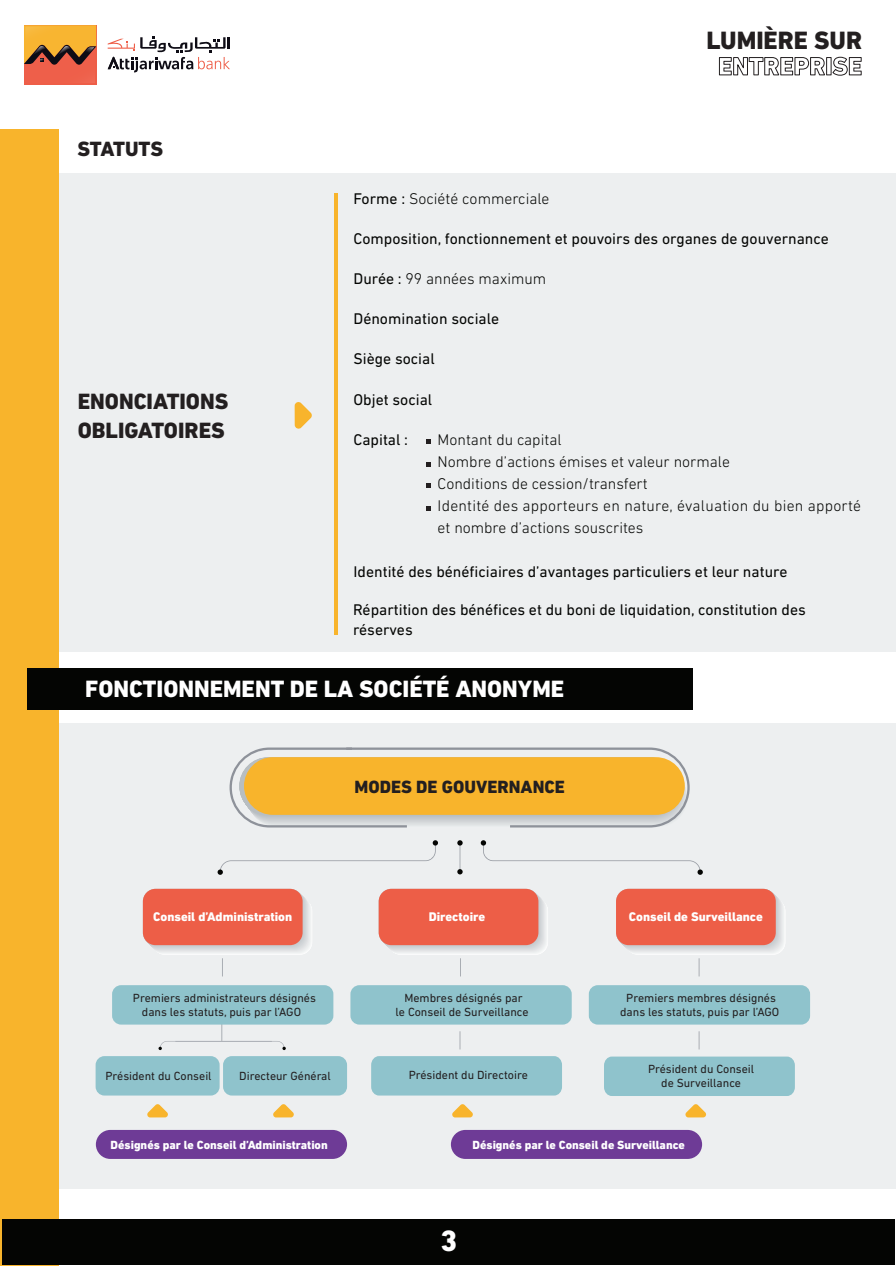
<style>
.page{position:relative;width:896px;height:1266px;background:#fff}
.page>*{position:absolute;margin:0;border:0;box-sizing:border-box;transform-origin:0 0}
.t1{font:800 29.85px "DIN Next LT Pro";color:#fff}
.t2{font:800 25.5px "DIN Next LT Pro";color:#231f20}
.t3{font:800 24px "DIN Next LT Pro";color:#fff}
.t4{font:800 22.5px/28.7px "DIN Next LT Pro";color:#231f20}
.t5{font:800 21px "DIN Next LT Pro";letter-spacing:-.005em;color:#231f20}
.t6{font:800 18px "DIN Next LT Pro";color:#231f20}
.t7{font:15.75px/20.1px "DIN Next LT Pro";color:#040503}
.t8{font:300 15.75px/21.9px "DIN Next LT Pro";color:#040503}
.t9{font:800 12.75px "DIN Next LT Pro";color:#fff}
.t10{font:12px/14.1px "DIN Next LT Pro";color:#231f20;text-align:center}
.t11{font:800 12px "DIN Next LT Pro";color:#fff}
.s1{font-weight:400}
</style>
<div class="page">
<div style="left:30px;top:723px;width:866px;height:465px;background:#edeff0"></div>
<div style="left:30px;top:173px;width:866px;height:479px;background:#edeff0"></div>
<div style="left:0;top:130px;width:59px;height:1136px;background:#f8b42c"></div>
<svg style="left:24px;top:25px;width:72px;height:58px;background:#d37a39"></svg>
<svg style="left:108px;top:37px;width:122px;height:36px"></svg>
<svg style="left:719px;top:57px;width:106px;height:19px"></svg>
<div style="left:826px;top:57px;width:5px;height:18px;border:1px solid #231f20"></div>
<svg style="left:832px;top:56px;width:30px;height:20px"></svg>
<svg style="left:295px;top:402px;width:17px;height:27px"></svg>
<hr style="left:335px;top:193px;width:3px;height:442px;background:#f8b42c">
<svg style="left:427px;top:439px;width:4px;height:5px"></svg>
<svg style="left:427px;top:462px;width:4px;height:5px"></svg>
<svg style="left:427px;top:483px;width:4px;height:5px"></svg>
<svg style="left:427px;top:506px;width:4px;height:4px"></svg>
<div style="left:2px;top:1219px;width:892px;height:45px;background:#040503"></div>
<div style="left:350px;top:985px;width:222px;height:39px;background:#8fc3cc;border-radius:9px"></div>
<div style="left:589px;top:985px;width:221px;height:39px;background:#8fc3cc;border-radius:9px"></div>
<div style="left:27px;top:668px;width:666px;height:41px;background:#040503"></div>
<hr style="left:460px;top:842px;width:1px;height:30px;background:#969aa2">
<svg style="left:457px;top:869px;width:6px;height:5px"></svg>
<svg style="left:457px;top:840px;width:6px;height:5px"></svg>
<svg style="left:481px;top:840px;width:222px;height:35px"></svg>
<svg style="left:218px;top:840px;width:220px;height:35px"></svg>
<svg style="left:230px;top:747px;width:460px;height:80px;background:#eabe63"></svg>
<div style="left:96px;top:1056px;width:124px;height:39px;background:#8fc3cc;border-radius:9px"></div>
<div style="left:223px;top:1056px;width:124px;height:39px;background:#8fc3cc;border-radius:9px"></div>
<div style="left:143px;top:889px;width:160px;height:56px;background:#ed5e47;border-radius:13px"></div>
<div style="left:379px;top:889px;width:159px;height:56px;background:#ed5e47;border-radius:13px"></div>
<div style="left:616px;top:889px;width:160px;height:56px;background:#ed5e47;border-radius:13px"></div>
<svg style="left:221px;top:1024px;width:1px;height:17px"></svg>
<svg style="left:277px;top:1041px;width:7px;height:7px"></svg>
<svg style="left:282px;top:1047px;width:4px;height:3px"></svg>
<svg style="left:699px;top:958px;width:1px;height:18px"></svg>
<div style="left:604px;top:1056px;width:191px;height:40px;background:#8fc3cc;border-radius:8px"></div>
<svg style="left:699px;top:1031px;width:1px;height:18px"></svg>
<svg style="left:460px;top:958px;width:1px;height:18px"></svg>
<div style="left:112px;top:985px;width:221px;height:39px;background:#8fc3cc;border-radius:9px"></div>
<svg style="left:222px;top:958px;width:1px;height:18px"></svg>
<div style="left:371px;top:1056px;width:191px;height:39px;background:#8fc3cc;border-radius:8px"></div>
<svg style="left:460px;top:1031px;width:1px;height:18px"></svg>
<svg style="left:452px;top:1104px;width:21px;height:13px"></svg>
<svg style="left:685px;top:1104px;width:22px;height:13px"></svg>
<svg style="left:147px;top:1104px;width:21px;height:13px"></svg>
<svg style="left:273px;top:1104px;width:21px;height:13px"></svg>
<div style="left:96px;top:1130px;width:251px;height:29px;background:#6e3b96;border-radius:14px"></div>
<div style="left:451px;top:1130px;width:251px;height:29px;background:#6e3b96;border-radius:14px"></div>
<h3 class="t5" style="left:78px;top:136px;width:87px">STATUTS</h3>
<h3 class="t4" style="left:78px;top:387px;width:152px">ENONCIATIONS<br>OBLIGATOIRES</h3>
<h2 class="t2" style="left:706px;top:26px;width:157px">LUMIÈRE SUR</h2>
<h3 class="t8" style="left:354px;top:187px;width:198px"><span class="s1">Forme :</span> Société commerciale</h3>
<h3 class="t7" style="left:354px;top:228px;width:477px">Composition, fonctionnement et pouvoirs des organes de gouvernance</h3>
<h3 class="t8" style="left:354px;top:268px;width:194px"><span class="s1">Durée :</span> 99 années maximum</h3>
<h3 class="t7" style="left:354px;top:309px;width:147px">Dénomination sociale</h3>
<h3 class="t7" style="left:354px;top:349px;width:83px">Siège social</h3>
<h3 class="t7" style="left:354px;top:389px;width:80px">Objet social</h3>
<h3 class="t7" style="left:354px;top:429px;width:56px">Capital :</h3>
<h3 class="t8" style="left:438px;top:429px;width:425px">Montant du capital<br>Nombre d’actions émises et valeur normale<br>Conditions de cession/transfert<br>Identité des apporteurs en nature, évaluation du bien apporté et nombre d’actions souscrites</h3>
<h3 class="t7" style="left:354px;top:561px;width:435px">Identité des bénéficiaires d’avantages particuliers et leur nature</h3>
<h3 class="t7" style="left:353px;top:600px;width:454px">Répartition des bénéfices et du boni de liquidation, constitution des réserves</h3>
<h3 class="t3" style="left:85px;top:674px;width:481px">FONCTIONNEMENT DE LA SOCIÉTÉ ANONYME</h3>
<h3 class="t6" style="left:354px;top:776px;width:212px">MODES DE GOUVERNANCE</h3>
<p class="t9" style="left:153px;top:909px;width:141px">Conseil d’Administration</p>
<p class="t9" style="left:429px;top:909px;width:58px">Directoire</p>
<p class="t9" style="left:629px;top:909px;width:135px">Conseil de Surveillance</p>
<p class="t10" style="left:133px;top:990px;width:184px">Premiers administrateurs désignés dans les statuts, puis par l’AGO</p>
<p class="t10" style="left:396px;top:990px;width:134px">Membres désignés par<br>le Conseil de Surveillance</p>
<p class="t10" style="left:620px;top:990px;width:161px">Premiers membres désignés dans les statuts, puis par l’AGO</p>
<p class="t10" style="left:105px;top:1069px;width:108px">Président du Conseil</p>
<p class="t10" style="left:239px;top:1069px;width:93px">Directeur Général</p>
<p class="t10" style="left:648px;top:1062px;width:108px">Président du Conseil de Surveillance</p>
<p class="t10" style="left:409px;top:1068px;width:121px">Président du Directoire</p>
<p class="t11" style="left:111px;top:1138px;width:219px">Désignés par le Conseil d’Administration</p>
<p class="t11" style="left:473px;top:1138px;width:214px">Désignés par le Conseil de Surveillance</p>
<h1 class="t1" style="left:440px;top:1223px;width:18px">3</h1>
</div>
